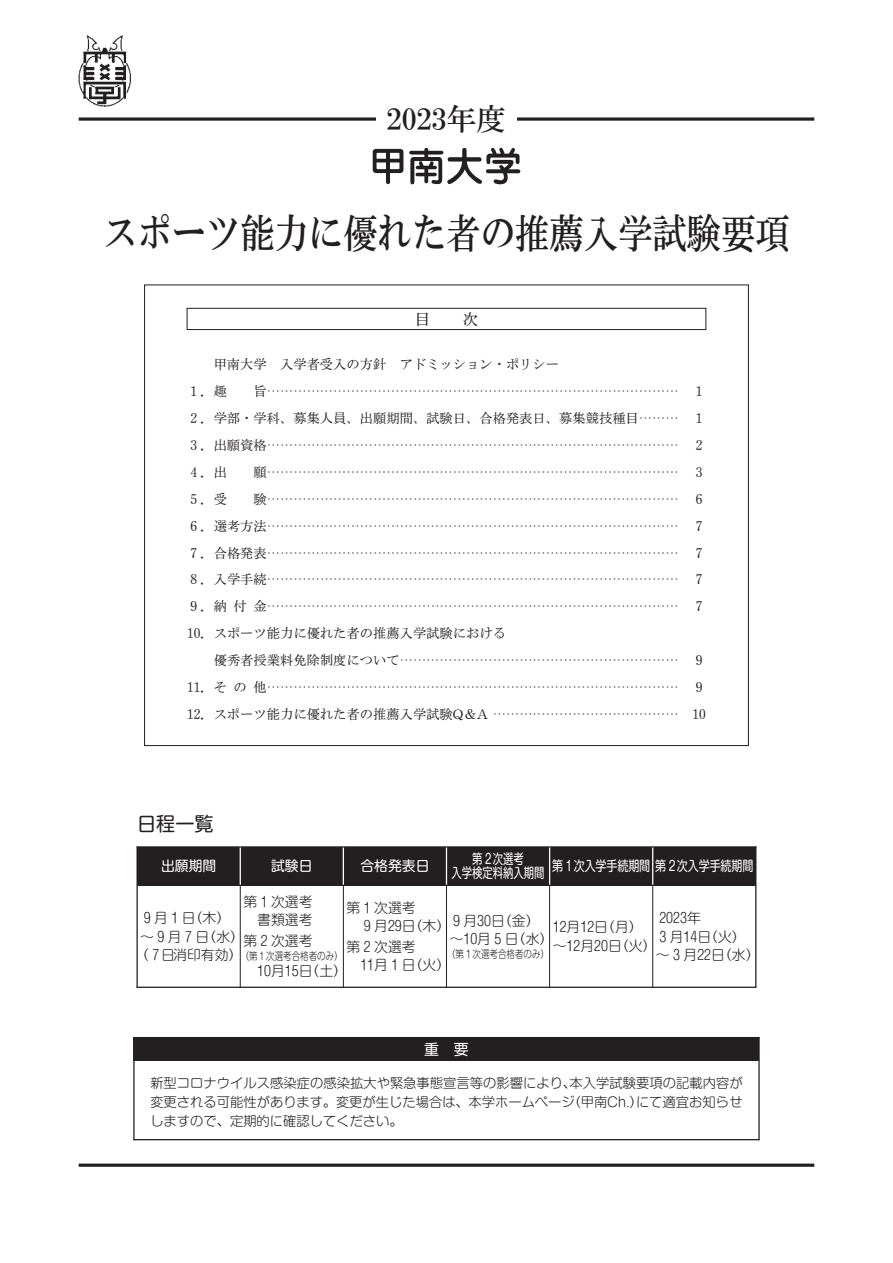
<style>
.page{position:relative;width:893px;height:1263px;background:#fff}
.page>*{position:absolute;margin:0;border:0;box-sizing:border-box;transform-origin:0 0}
.t1{font:40.35px "Rg H Mincho Bd 90 ms RKSJ H";color:#231f20;scale:.85 1}
.t2{font:29.7px "Rg H Mincho Bd 90 ms RKSJ H";color:#231f20}
.t3{font:19.2px "Shin M Go Pr 6 N";color:#231f20}
.t4{font:15.9px "Rg H Mincho Md 90 ms RKSJ H";color:#231f20}
.t5{font:14.85px "Shin M Go Pr 6 N";color:#fff}
.t6{font:300 13.8px/18.1px "Shin M Go Pr 6 N";color:#231f20}
.t7{font:300 13.8px/18px "Shin M Go Pr 6 N";letter-spacing:.065em;color:#231f20;text-align:center}
.t8{font:13.8px "Shin M Go Pr 6 N";color:#fff;scale:.8 1}
.t9{font:13.8px/13.8px "Shin M Go Pr 6 N";color:#fff;text-align:center;scale:.75 1}
.t10{font:13.8px "Shin M Go Pr 6 N";color:#fff}
.t11{font:13.35px/27px "Rg H Mincho Md 90 ms RKSJ H";color:#231f20}
.t12{font:300 13.35px/19px "Shin M Go Pr 6 N";color:#231f20;text-align:justify}
.t13{font:300 10.65px "Shin M Go Pr 6 N";color:#231f20;scale:.8 1}
.s1{font-family:"Rg PH Mincho Md 83 pv RKSJ H"}
</style>
<div class="page">
<img style="left:373px;top:148px;width:147px;height:36px">
<div style="left:137px;top:847px;width:206px;height:38px;background:#231f20"></div>
<div style="left:343px;top:847px;width:310px;height:38px;background:#231f20"></div>
<div style="left:653px;top:847px;width:103px;height:38px;background:#231f20"></div>
<hr style="left:136px;top:847px;width:2px;height:140px;background:#231f20">
<hr style="left:240px;top:847px;width:1px;height:38px;background:#fff">
<hr style="left:240px;top:885px;width:1px;height:102px;background:#231f20">
<hr style="left:343px;top:847px;width:1px;height:38px;background:#fff">
<hr style="left:343px;top:885px;width:1px;height:102px;background:#231f20">
<hr style="left:446px;top:847px;width:1px;height:38px;background:#fff">
<hr style="left:446px;top:885px;width:1px;height:102px;background:#231f20">
<hr style="left:549px;top:847px;width:1px;height:38px;background:#fff">
<hr style="left:549px;top:885px;width:1px;height:102px;background:#231f20">
<hr style="left:652px;top:847px;width:1px;height:38px;background:#fff">
<hr style="left:652px;top:885px;width:1px;height:102px;background:#231f20">
<hr style="left:137px;top:846px;width:619px;height:1px;background:#231f20">
<hr style="left:755px;top:847px;width:1px;height:140px;background:#231f20">
<hr style="left:137px;top:885px;width:619px;height:1px;background:#231f20">
<hr style="left:137px;top:987px;width:619px;height:1px;background:#231f20">
<img style="left:78px;top:35px;width:53px;height:72px">
<svg style="left:79px;top:117px;width:735px;height:4px;background:#4f4b4c"></svg>
<div style="left:376px;top:98px;width:141px;height:42px;background:#fff"></div>
<svg style="left:79px;top:1163px;width:735px;height:4px;background:#4f4c4c"></svg>
<div style="left:187px;top:308px;width:519px;height:22px;border:1px solid #231f20"></div>
<div style="left:134px;top:1037px;width:625px;height:24px;background:#231f20"></div>
<hr style="left:758px;top:1037px;width:2px;height:103px;background:#231f20">
<hr style="left:133px;top:1037px;width:2px;height:103px;background:#231f20">
<hr style="left:134px;top:1139px;width:625px;height:1px;background:#231f20">
<h2 class="t2" style="left:387px;top:104px;width:121px">2023年度</h2>
<h1 class="t1" style="left:103px;top:213px;width:809px">スポーツ能力に優れた者の推薦入学試験要項</h1>
<p class="t4" style="left:415px;top:311px;width:17px">目</p>
<p class="t4" style="left:462px;top:311px;width:17px">次</p>
<p class="t11" style="left:190px;top:351px;width:370px;text-indent:23px">甲南大学 入学者受入の方針 アドミッション・ポリシー<br>1．趣</p>
<p class="t11" style="left:254px;top:378px;width:427px">旨…………………………………………………………………………………</p>
<p class="t11" style="left:696px;top:378px;width:8px">1</p>
<p class="t11" style="left:190px;top:405px;width:490px">2 ．学部・学科、募集人員、出願期間、試験日、合格発表日、募集競技種目………</p>
<p class="t11" style="left:696px;top:405px;width:8px">1</p>
<p class="t11" style="left:190px;top:432px;width:490px">3 ．出願資格…………………………………………………………………………………</p>
<p class="t11" style="left:696px;top:432px;width:8px">2</p>
<p class="t11" style="left:190px;top:459px;width:38px">4．出</p>
<p class="t11" style="left:254px;top:459px;width:427px">願…………………………………………………………………………………</p>
<p class="t11" style="left:696px;top:459px;width:8px">3</p>
<p class="t11" style="left:190px;top:485px;width:38px">5．受</p>
<p class="t11" style="left:254px;top:485px;width:427px">験…………………………………………………………………………………</p>
<p class="t11" style="left:696px;top:485px;width:8px">6</p>
<p class="t11" style="left:190px;top:512px;width:490px">6 ．選考方法…………………………………………………………………………………</p>
<p class="t11" style="left:696px;top:512px;width:8px">7</p>
<p class="t11" style="left:190px;top:539px;width:490px">7 ．合格発表…………………………………………………………………………………</p>
<p class="t11" style="left:696px;top:539px;width:8px">7</p>
<p class="t11" style="left:190px;top:566px;width:490px">8 ．入学手続…………………………………………………………………………………</p>
<p class="t11" style="left:696px;top:566px;width:8px">7</p>
<p class="t11" style="left:190px;top:593px;width:490px">9 ．納付金…………………………………………………………………………………</p>
<p class="t11" style="left:696px;top:593px;width:8px">7</p>
<p class="t11" style="left:214px;top:620px;width:467px;text-indent:-27px">10．スポーツ能力に優れた者の推薦入学試験における<br>優秀者授業料免除制度について………………………………………………………</p>
<p class="t11" style="left:696px;top:647px;width:8px">9</p>
<p class="t11" style="left:187px;top:674px;width:493px">11．その他…………………………………………………………………………………</p>
<p class="t11" style="left:187px;top:674px;width:520px;text-align:right">9<br>12．スポーツ能力に優れた者の推薦入学試験<span class="s1">Q</span>＆<span class="s1">A</span> …………………………………… 10</p>
<h3 class="t3" style="left:137px;top:808px;width:78px">日程一覧</h3>
<p class="t10" style="left:161px;top:855px;width:57px">出願期間</p>
<p class="t7" style="left:135px;top:908px;width:110px">9 月 1 日（木）～9月7日（水）（ 7日消印有効）</p>
<p class="t10" style="left:271px;top:855px;width:43px">試験日</p>
<p class="t10" style="left:360px;top:855px;width:71px">合格発表日</p>
<p class="t9" style="left:451px;top:852px;width:126px">第 2次選考<br>入学検定料納入期間</p>
<p class="t8" style="left:552px;top:855px;width:253px">第 1次入学手続期間第 2次入学手続期間</p>
<p class="t6" style="left:243px;top:892px;width:71px;text-align:right">第 1 次選考書類選考</p>
<p class="t6" style="left:243px;top:931px;width:71px">第 2 次選考</p>
<p class="t13" style="left:241px;top:947px;width:129px">（第 1 次選考合格者のみ）</p>
<p class="t6" style="left:257px;top:961px;width:91px">10月15日（土）</p>
<p class="t6" style="left:364px;top:898px;width:88px;text-indent:-17px">第 1 次選考<br>9 月29日（木）</p>
<p class="t6" style="left:360px;top:937px;width:91px;text-indent:-14px">第 2 次選考<br>11月 1 日（火）</p>
<p class="t6" style="left:553px;top:917px;width:105px">12月12日（月）～12月20日（火）</p>
<p class="t6" style="left:656px;top:908px;width:105px">2023年<br>3 月14日（火）<br>～ 3 月22日（水）</p>
<p class="t6" style="left:450px;top:911px;width:105px">9 月30日（金）～10月 5 日（水）</p>
<p class="t13" style="left:447px;top:945px;width:129px">（第 1次選考合格者のみ）</p>
<p class="t5" style="left:424px;top:1037px;width:46px">重 要</p>
<p class="t12" style="left:150px;top:1072px;width:594px">新型コロナウイルス感染症の感染拡大や緊急事態宣言等の影響により、本入学試験要項の記載内容が変更される可能性があります。変更が生じた場合は、本学ホームページ（甲南Ch.）にて適宜お知らせしますので、定期的に確認してください。</p>
</div>
